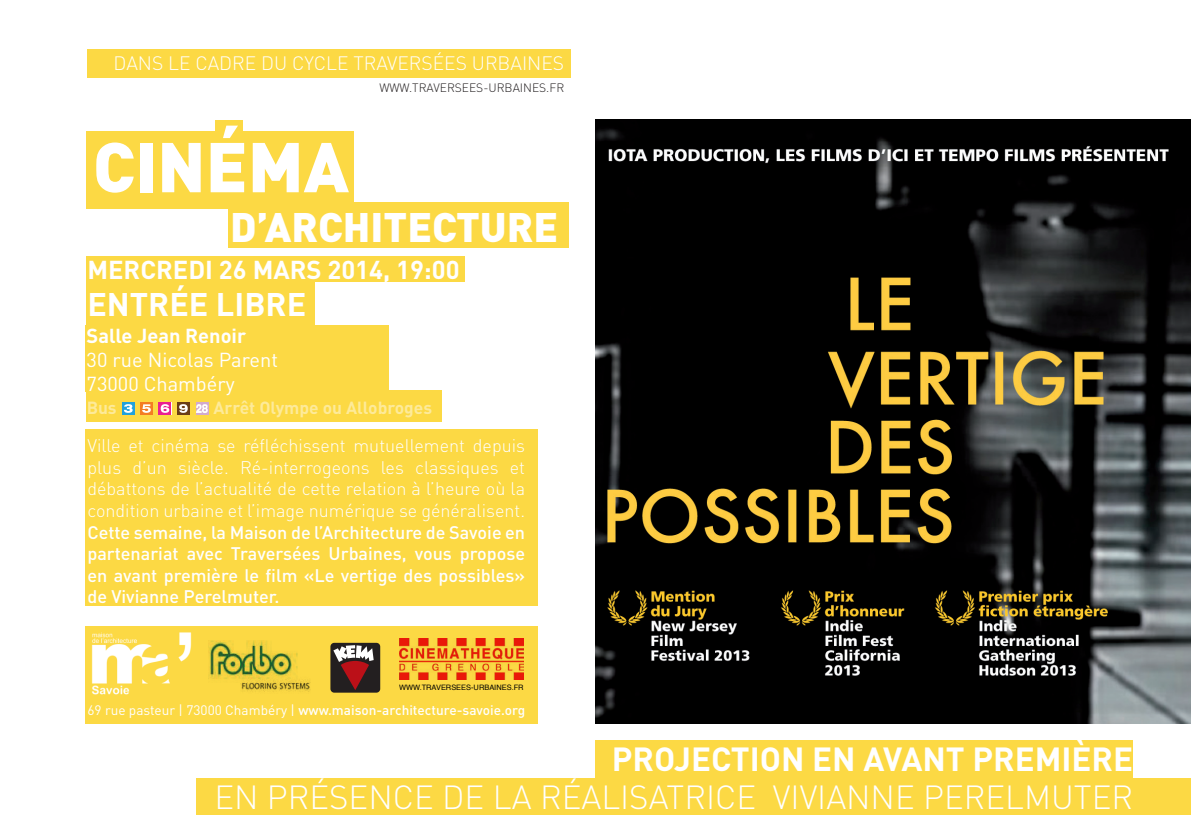
<style>
.page{position:relative;width:1191px;height:840px;background:#fff}
.page>*{position:absolute;margin:0;border:0;box-sizing:border-box;transform-origin:0 0}
.t1{font:900 69.2px "DIN";color:#fff}
.t2{font:900 40.8px "DIN";color:#fff}
.t3{font:300 33px "DIN";color:#fff}
.t4{font:700 33px "DIN";color:#fff}
.t5{font:700 32.2px "DIN";color:#fff}
.t6{font:700 25.6px "DIN";color:#fff}
.t7{font:20px/24px "DIN";color:#fff}
.t8{font:700 20px "DIN";color:#fff}
.t9{font:300 19.2px "DIN";color:#fff}
.t10{font:300 18px/21.6px "DIN";color:#fff;text-align:justify}
.t11{font:500 18px/21.6px "DIN";color:#fff;text-align:justify}
.t12{font:700 17.4px "DIN";color:#fff}
.t13{font:500 13.6px "DIN";color:#fff}
.t14{font:300 12px "DIN";color:#231f20}
.t15{font:7.4px "Helvetica";color:#000}
.s1{font-weight:400}
</style>
<div class="page">
<img style="left:595px;top:120px;width:596px;height:603px">
<div style="left:86px;top:625px;width:452px;height:98px;background:#fcd944"></div>
<div style="left:86px;top:268px;width:228px;height:60px;background:#fcd944"></div>
<div style="left:86px;top:256px;width:378px;height:25px;background:#fcd944"></div>
<div style="left:86px;top:390px;width:355px;height:31px;background:#fcd944"></div>
<div style="left:86px;top:131px;width:267px;height:77px;background:#fcd944"></div>
<div style="left:228px;top:202px;width:341px;height:46px;background:#fcd944"></div>
<div style="left:215px;top:120px;width:28px;height:21px;background:#fcd944"></div>
<img style="left:399px;top:638px;width:124px;height:41px">
<div style="left:330px;top:642px;width:50px;height:50px;background:#231f20;border-radius:4px"></div>
<svg style="left:333px;top:645px;width:41px;height:44px"></svg>
<img style="left:209px;top:640px;width:102px;height:52px">
<img style="left:91px;top:632px;width:101px;height:63px">
<div style="left:87px;top:49px;width:483px;height:28px;background:#fcd944"></div>
<div style="left:86px;top:429px;width:452px;height:176px;background:#fcd944"></div>
<div style="left:86px;top:325px;width:303px;height:66px;background:#fcd944"></div>
<svg style="left:140px;top:402px;width:13px;height:13px"></svg>
<svg style="left:142px;top:404px;width:9px;height:8px"></svg>
<div style="left:159px;top:402px;width:12px;height:13px;background:#ea1f91"></div>
<svg style="left:160px;top:406px;width:10px;height:7px"></svg>
<svg style="left:161px;top:404px;width:8px;height:8px"></svg>
<svg style="left:177px;top:402px;width:13px;height:13px"></svg>
<svg style="left:179px;top:404px;width:9px;height:8px"></svg>
<div style="left:196px;top:402px;width:12px;height:13px;background:#d2aace"></div>
<svg style="left:196px;top:404px;width:12px;height:9px"></svg>
<svg style="left:122px;top:402px;width:13px;height:13px"></svg>
<svg style="left:124px;top:404px;width:9px;height:8px"></svg>
<div style="left:196px;top:778px;width:995px;height:36px;background:#fcd944"></div>
<div style="left:595px;top:740px;width:538px;height:38px;background:#fcd944"></div>
<p class="t9" style="left:114px;top:51px;width:452px">dans le cadre du cycle traversées urbaines</p>
<p class="t14" style="left:379px;top:80px;width:186px">www.traversees-urbaines.fr</p>
<h1 class="t1" style="left:93px;top:121px;width:257px">CINÉMA</h1>
<h2 class="t2" style="left:230px;top:199px;width:329px">D’ARCHITECTURE</h2>
<h3 class="t6" style="left:87px;top:253px;width:374px">MERCREDI 26 MARS 2014, 19:00</h3>
<h3 class="t5" style="left:87px;top:283px;width:198px">ENTRÉE LIBRE</h3>
<p class="t8" style="left:87px;top:323px;width:161px">SALLE JEAN RENOIR</p>
<p class="t7" style="left:87px;top:347px;width:193px">30 rue Nicolas Parent<br>73000 Chambéry</p>
<p class="t12" style="left:87px;top:396px;width:32px">BUS</p>
<p class="t12" style="left:213px;top:396px;width:220px">ARRÊT OLYMPE OU ALLOBROGES</p>
<p class="t10" style="left:87px;top:434px;width:439px">Ville et cinéma se réfléchissent mutuellement depuis plus d’un siècle. Ré-interrogeons les classiques et débattons de l’actualité de cette relation à l’heure où la condition urbaine et l’image numérique se généralisent.</p>
<p class="t11" style="left:87px;top:520px;width:439px">Cette semaine, la Maison de l’Architecture de Savoie en partenariat avec Traversées Urbaines, vous propose en avant première le film «Le vertige des possibles» de Vivianne Perelmuter.</p>
<p class="t15" style="left:399px;top:681px;width:126px">WWW.TRAVERSEES-URBAINES.FR</p>
<p class="t13" style="left:87px;top:701px;width:439px"><span class="s1">69 rue pasteur | 73000 Chambéry |</span> www.maison-architecture-savoie.org</p>
<h3 class="t4" style="left:611px;top:737px;width:381px">PROJECTION EN AVANT PRE</h3>
<h3 class="t4" style="left:1034px;top:737px;width:77px">MIÈRE</h3>
<h3 class="t3" style="left:214px;top:776px;width:920px">en présence de la réalisatrice Vivianne Perelmuter</h3>
</div>
